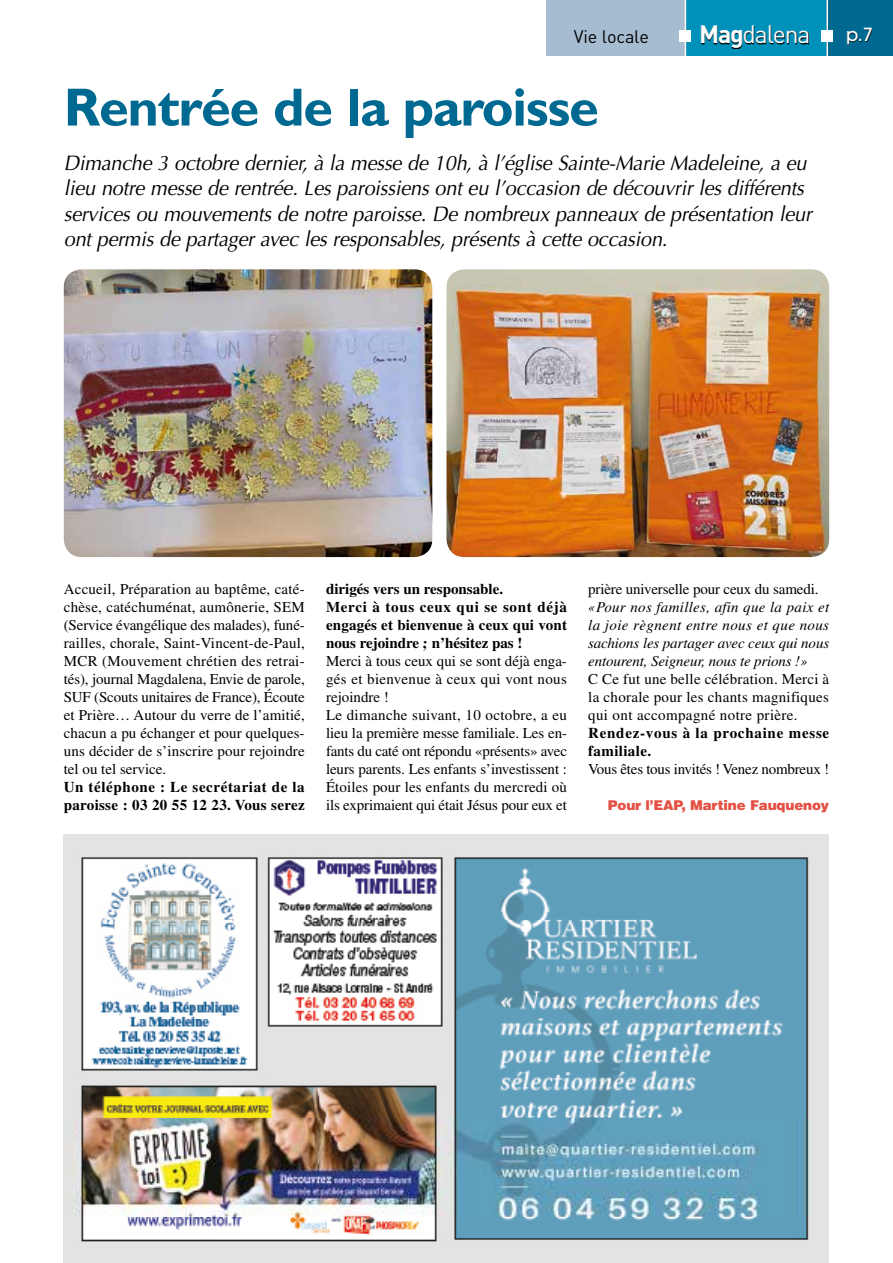
<style>
.page{position:relative;width:893px;height:1263px;background:#fff}
.page>*{position:absolute;margin:0;border:0;box-sizing:border-box;transform-origin:0 0}
.t1{font:700 54px "Gill Sans";letter-spacing:-.025em;color:#006991}
.t2{font:24.75px "DIN";letter-spacing:-.05em;color:#fff}
.t3{font:italic 21px/25.5px "Optima CE";letter-spacing:-.01em;color:#000;scale:.95 1}
.t4{font:18px "DIN";letter-spacing:-.01em;color:#000}
.t5{font:500 18px "Avant Garde";color:#fff}
.t6{font:15px/18px "Times";color:#000;text-align:justify}
.t7{font:italic 15px/18px "Times";letter-spacing:-.01em;color:#000;text-align:justify}
.t8{font:700 15px/18px "Times";color:#000}
.t9{font:700 15px/18px "Times";letter-spacing:.04em;color:#000}
.t10{font:700 15px/18px "Times";letter-spacing:.05em;color:#000}
.t11{font:900 13.5px "Helvetica";letter-spacing:-.01em;color:#e45043}
.s1{font-weight:700}
</style>
<div class="page">
<div style="left:546px;top:0;width:142px;height:56px;background:#a6bcd1"></div>
<div style="left:686px;top:0;width:141px;height:56px;background:#0091ba"></div>
<div style="left:827px;top:0;width:66px;height:56px;background:#006991"></div>
<svg style="left:847px;top:29px;width:25px;height:16px"></svg>
<div style="left:822px;top:31px;width:11px;height:11px;background:#fff"></div>
<hr style="left:826px;top:0;width:2px;height:58px;background:#fff">
<svg style="left:702px;top:26px;width:107px;height:23px"></svg>
<div style="left:680px;top:31px;width:11px;height:11px;background:#fff"></div>
<hr style="left:685px;top:0;width:1px;height:62px;background:#fff">
<img style="left:64px;top:269px;width:368px;height:288px">
<img style="left:446px;top:269px;width:383px;height:288px">
<img style="left:64px;top:835px;width:764px;height:426px">
<p class="t4" style="left:574px;top:25px;width:77px">Vie locale</p>
<h2 class="t2" style="left:699px;top:19px;width:113px"><span class="s1">Mag</span>dalena</h2>
<p class="t5" style="left:846px;top:24px;width:28px">p.7</p>
<h1 class="t1" style="left:64px;top:75px;width:537px">Rentrée de la paroisse</h1>
<p class="t3" style="left:64px;top:150px;width:789px">Dimanche 3 octobre dernier, à la messe de 10h, à l’église Sainte-Marie Madeleine, a eu lieu notre messe de rentrée. Les paroissiens ont eu l’occasion de découvrir les différents services ou mouvements de notre paroisse. De nombreux panneaux de présentation leur ont permis de partager avec les responsables, présents à cette occasion.</p>
<p class="t6" style="left:64px;top:580px;width:243px">Accueil, Préparation au baptême, caté&shy;chèse, catéchuménat, aumônerie, SEM (Service évangélique des malades), funé&shy;railles, chorale, Saint-Vincent-de-Paul, MCR (Mouvement chrétien des retrai&shy;tés), journal Magdalena, Envie de parole, SUF (Scouts unitaires de France), Écoute et Prière… Autour du verre de l’amitié, chacun a pu échanger et pour quelques&shy;uns décider de s’inscrire pour rejoindre tel ou tel service.</p>
<p class="t9" style="left:64px;top:778px;width:243px">Un téléphone : Le secrétariat de la paroisse : 03 20 55 12 23. Vous serez</p>
<p class="t8" style="left:326px;top:580px;width:243px">dirigés vers un responsable.<br>Merci à tous ceux qui se sont déjà engagés et bienvenue à ceux qui vont nous rejoindre ; n’hésitez pas !</p>
<p class="t6" style="left:326px;top:652px;width:243px;text-align:left">Merci à tous ceux qui se sont déjà enga&shy;gés et bienvenue à ceux qui vont nous rejoindre !<br>Le dimanche suivant, 10 octobre, a eu lieu la première messe familiale. Les en&shy;fants du caté ont répondu «présents» avec leurs parents. Les enfants s’investissent :<br>Étoiles pour les enfants du mercredi où ils exprimaient qui était Jésus pour eux et</p>
<p class="t6" style="left:588px;top:580px;width:232px">prière universelle pour ceux du samedi.</p>
<p class="t7" style="left:588px;top:598px;width:242px">«Pour nos familles, afin que la paix et la joie règnent entre nous et que nous sachions les partager avec ceux qui nous entourent, Seigneur, nous te prions !»</p>
<p class="t6" style="left:588px;top:670px;width:243px">C Ce fut une belle célébration. Merci à la chorale pour les chants magnifiques qui ont accompagné notre prière.</p>
<p class="t10" style="left:588px;top:724px;width:243px">Rendez-vous à la prochaine messe familiale.</p>
<p class="t6" style="left:588px;top:760px;width:242px">Vous êtes tous invités ! Venez nombreux !</p>
<p class="t11" style="left:608px;top:796px;width:223px">Pour l’EAP, Martine Fauquenoy</p>
</div>
